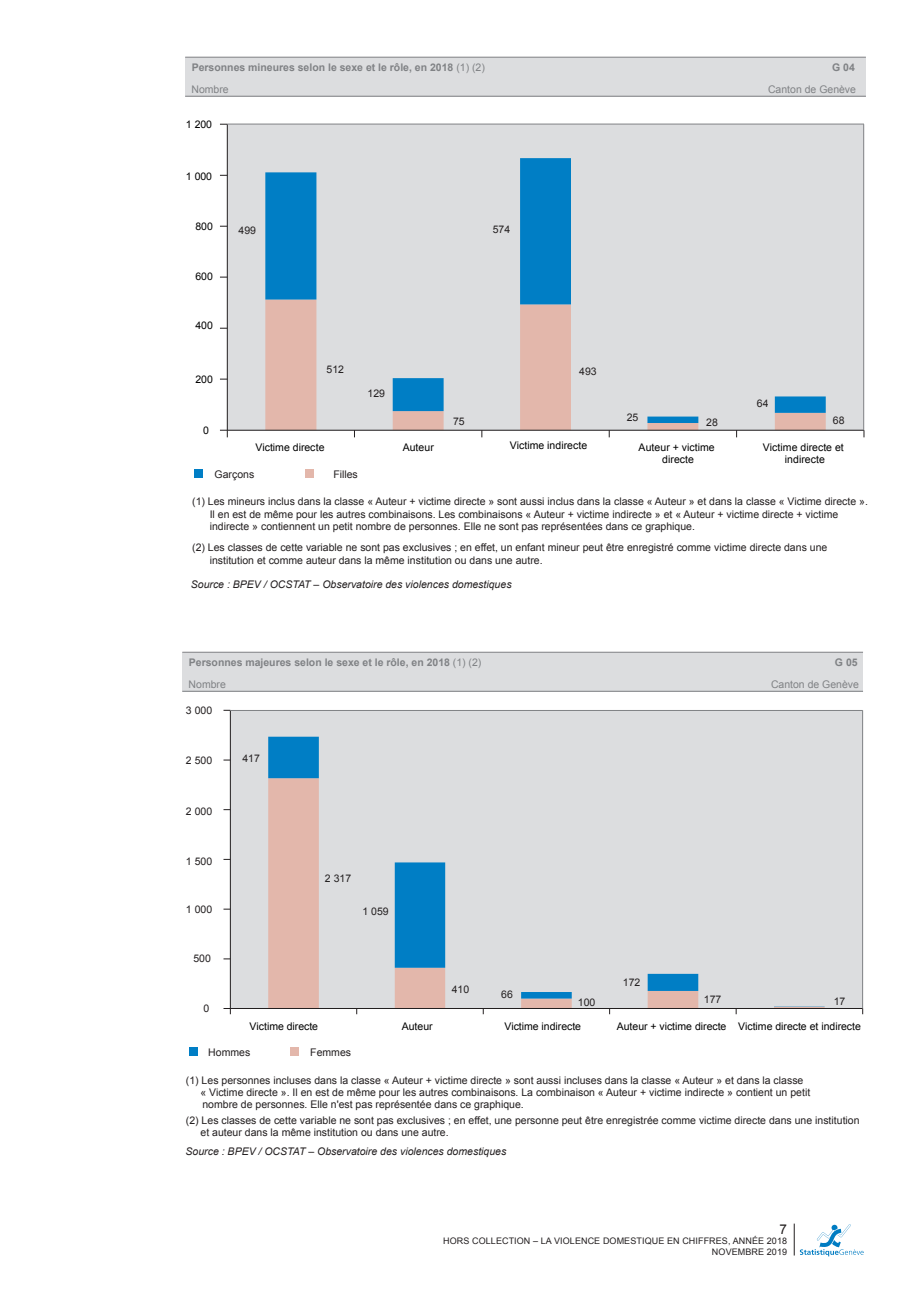
<style>
.page{position:relative;width:919px;height:1289px;background:#fff}
.page>*{position:absolute;margin:0;border:0;box-sizing:border-box;transform-origin:0 0}
.t1{font:13.5px "Arial";color:#231f20}
.t2{font:10.5px/12.6px "Arial";color:#231f20}
.t3{font:10.5px/12.6px "Arial";color:#000001;text-align:center}
.t4{font:italic 10.5px "Arial";color:#231f20}
.t5{font:700 10.5px "Arial";color:#808285}
.t6{font:10.5px "Arial";color:#808285}
.t7{font:9px/10.5px "Arial";letter-spacing:.01em;color:#231f20;text-align:right}
.s1{font-weight:400}
</style>
<div class="page">
<svg style="left:799px;top:1224px;width:64px;height:32px"></svg>
<hr style="left:793px;top:1223px;width:1px;height:32px;background:#231f20">
<div style="left:185px;top:57px;width:680px;height:39px;background:#dcdddf"></div>
<hr style="left:185px;top:57px;width:680px;height:1px;background:#808285">
<hr style="left:185px;top:96px;width:680px;height:1px;background:#808285">
<div style="left:194px;top:469px;width:9px;height:9px;background:#007ec5"></div>
<div style="left:305px;top:469px;width:9px;height:9px;background:#e3b7ab"></div>
<div style="left:227px;top:124px;width:636px;height:306px;background:#dcdddf"></div>
<svg style="left:265px;top:423px;width:560px;height:7px"></svg>
<svg style="left:265px;top:158px;width:560px;height:265px"></svg>
<hr style="left:227px;top:124px;width:1px;height:306px;background:#231f20">
<hr style="left:227px;top:430px;width:636px;height:1px;background:#231f20">
<svg style="left:220px;top:430px;width:8px;height:7px"></svg>
<hr style="left:227px;top:124px;width:636px;height:1px;background:#808285">
<hr style="left:863px;top:124px;width:1px;height:306px;background:#808285">
<div style="left:182px;top:652px;width:681px;height:39px;background:#dcdddf"></div>
<hr style="left:182px;top:652px;width:681px;height:1px;background:#808285">
<hr style="left:182px;top:691px;width:681px;height:1px;background:#808285">
<div style="left:290px;top:1047px;width:9px;height:8px;background:#e3b7ab"></div>
<div style="left:189px;top:1047px;width:8px;height:8px;background:#007ec5"></div>
<div style="left:230px;top:710px;width:632px;height:298px;background:#dcdddf"></div>
<svg style="left:268px;top:736px;width:431px;height:270px"></svg>
<hr style="left:230px;top:710px;width:1px;height:298px;background:#231f20">
<svg style="left:223px;top:1008px;width:8px;height:6px"></svg>
<hr style="left:230px;top:710px;width:632px;height:1px;background:#808285">
<hr style="left:230px;top:1008px;width:632px;height:1px;background:#231f20">
<hr style="left:862px;top:710px;width:1px;height:298px;background:#808285">
<p class="t5" style="left:192px;top:60px;width:294px">Personnes mineures selon le sexe et le rôle, en 2018 <span class="s1">(1) (2)</span></p>
<p class="t5" style="left:832px;top:60px;width:24px">G 04</p>
<p class="t6" style="left:191px;top:82px;width:39px">Nombre</p>
<p class="t6" style="left:768px;top:82px;width:89px">Canton de Genève</p>
<p class="t3" style="left:186px;top:118px;width:28px">1 200</p>
<p class="t3" style="left:186px;top:170px;width:28px">1 000</p>
<p class="t3" style="left:195px;top:220px;width:19px">800</p>
<p class="t3" style="left:195px;top:270px;width:19px">600</p>
<p class="t3" style="left:195px;top:319px;width:19px">400</p>
<p class="t3" style="left:195px;top:373px;width:19px">200</p>
<p class="t3" style="left:203px;top:424px;width:7px">0</p>
<p class="t2" style="left:238px;top:224px;width:19px">499</p>
<p class="t2" style="left:326px;top:363px;width:19px">512</p>
<p class="t2" style="left:367px;top:387px;width:19px">129</p>
<p class="t2" style="left:492px;top:223px;width:19px">574</p>
<p class="t2" style="left:453px;top:415px;width:13px">75</p>
<p class="t2" style="left:579px;top:365px;width:19px">493</p>
<p class="t2" style="left:626px;top:411px;width:13px">25</p>
<p class="t2" style="left:706px;top:416px;width:13px">28</p>
<p class="t2" style="left:756px;top:397px;width:13px">64</p>
<p class="t2" style="left:832px;top:414px;width:13px">68</p>
<p class="t3" style="left:255px;top:441px;width:71px">Victime directe</p>
<p class="t3" style="left:402px;top:441px;width:33px">Auteur</p>
<p class="t3" style="left:510px;top:439px;width:79px">Victime indirecte</p>
<p class="t3" style="left:638px;top:441px;width:77px">Auteur + victime directe</p>
<p class="t3" style="left:762px;top:441px;width:82px">Victime directe et indirecte</p>
<p class="t2" style="left:215px;top:468px;width:41px">Garçons</p>
<p class="t2" style="left:333px;top:468px;width:26px">Filles</p>
<p class="t2" style="left:210px;top:495px;width:659px;text-indent:-18px">(1) Les mineurs inclus dans la classe « Auteur + victime directe » sont aussi inclus dans la classe « Auteur » et dans la classe « Victime directe ».<br>Il en est de même pour les autres combinaisons. Les combinaisons « Auteur + victime indirecte » et « Auteur + victime directe + victime indirecte » contiennent un petit nombre de personnes. Elle ne sont pas représentées dans ce graphique.</p>
<p class="t2" style="left:210px;top:541px;width:619px;text-indent:-18px">(2) Les classes de cette variable ne sont pas exclusives ; en effet, un enfant mineur peut être enregistré comme victime directe dans une institution et comme auteur dans la même institution ou dans une autre.</p>
<p class="t4" style="left:191px;top:578px;width:322px">Source : BPEV / OCSTAT – Observatoire des violences domestiques</p>
<p class="t5" style="left:189px;top:655px;width:294px">Personnes majeures selon le sexe et le rôle, en 2018 <span class="s1">(1) (2)</span></p>
<p class="t5" style="left:834px;top:655px;width:24px">G 05</p>
<p class="t6" style="left:189px;top:677px;width:39px">Nombre</p>
<p class="t6" style="left:771px;top:677px;width:89px">Canton de Genève</p>
<p class="t2" style="left:186px;top:704px;width:28px">3 000</p>
<p class="t2" style="left:186px;top:754px;width:28px">2 500</p>
<p class="t2" style="left:186px;top:805px;width:28px">2 000</p>
<p class="t2" style="left:186px;top:854px;width:28px">1 500</p>
<p class="t2" style="left:186px;top:902px;width:28px">1 000</p>
<p class="t2" style="left:193px;top:952px;width:19px">500</p>
<p class="t2" style="left:203px;top:1002px;width:7px">0</p>
<p class="t2" style="left:242px;top:751px;width:19px">417</p>
<p class="t2" style="left:325px;top:872px;width:28px">2 317</p>
<p class="t2" style="left:362px;top:904px;width:28px">1 059</p>
<p class="t2" style="left:451px;top:982px;width:19px">410</p>
<p class="t2" style="left:501px;top:988px;width:13px">66</p>
<p class="t2" style="left:577px;top:995px;width:19px">100</p>
<p class="t2" style="left:622px;top:976px;width:19px">172</p>
<p class="t2" style="left:703px;top:992px;width:19px">177</p>
<p class="t2" style="left:833px;top:994px;width:13px">17</p>
<p class="t3" style="left:249px;top:1020px;width:70px">Victime directe</p>
<p class="t3" style="left:402px;top:1020px;width:32px">Auteur</p>
<p class="t3" style="left:504px;top:1020px;width:78px">Victime indirecte</p>
<p class="t3" style="left:616px;top:1020px;width:245px">Auteur + victime directe Victime directe et indirecte</p>
<p class="t2" style="left:208px;top:1045px;width:43px">Hommes</p>
<p class="t2" style="left:310px;top:1045px;width:42px">Femmes</p>
<p class="t2" style="left:200px;top:1073px;width:611px;line-height:12px;text-indent:-15px">(1) Les personnes incluses dans la classe « Auteur + victime directe » sont aussi incluses dans la classe « Auteur » et dans la classe « Victime directe ». Il en est de même pour les autres combinaisons. La combinaison « Auteur + victime indirecte » contient un petit nombre de personnes. Elle n'est pas représentée dans ce graphique.</p>
<p class="t2" style="left:200px;top:1114px;width:660px;line-height:12px;text-indent:-15px">(2) Les classes de cette variable ne sont pas exclusives ; en effet, une personne peut être enregistrée comme victime directe dans une institution et auteur dans la même institution ou dans une autre.</p>
<p class="t4" style="left:186px;top:1144px;width:322px">Source : BPEV / OCSTAT – Observatoire des violences domestiques</p>
<p class="t1" style="left:779px;top:1220px;width:9px">7</p>
<p class="t7" style="left:443px;top:1236px;width:345px">HORS COLLECTION – LA VIOLENCE DOMESTIQUE EN CHIFFRES, ANNÉE 2018<br>NOVEMBRE 2019</p>
</div>
